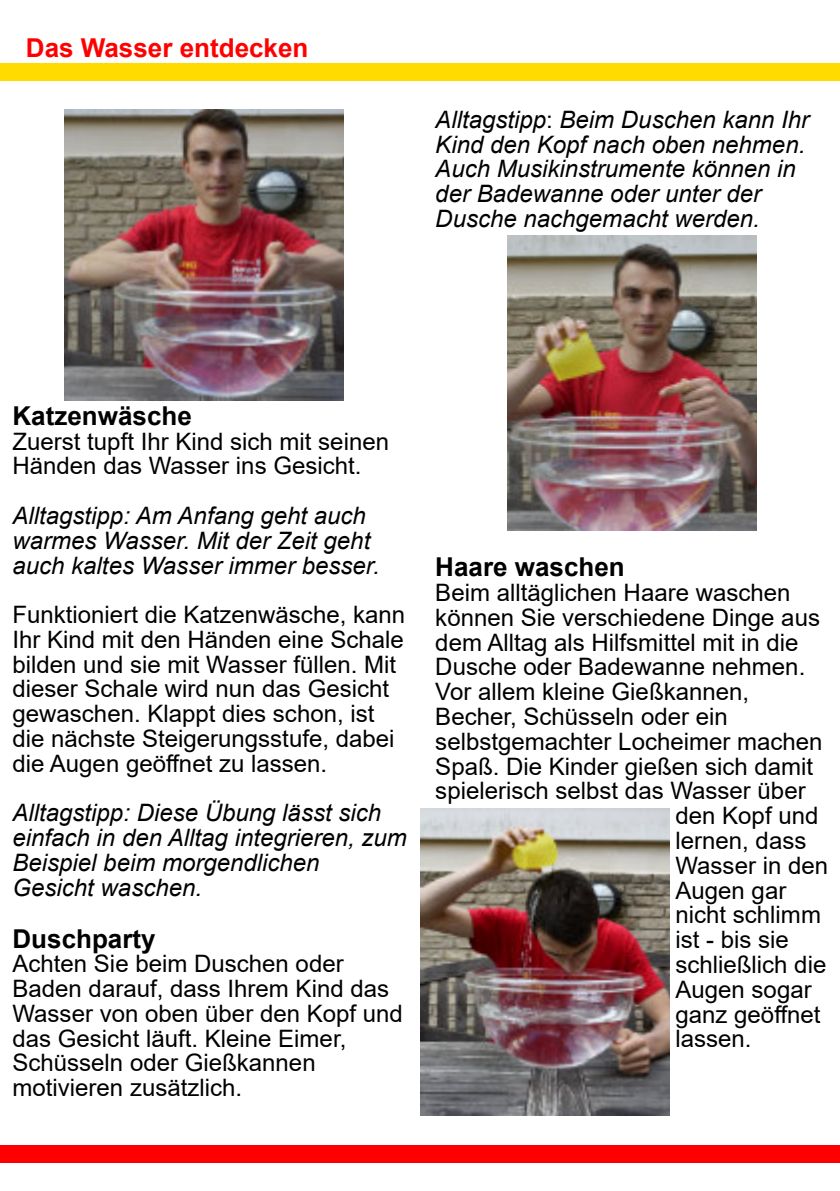
<style>
.page{position:relative;width:840px;height:1191px;background:#fff}
.page>*{position:absolute;margin:0;border:0;box-sizing:border-box;transform-origin:0 0}
.t1{font:700 26px "Arial";color:#000}
.t2{font:700 26px "Arial";color:#f00}
.t3{font:24px/24.8px "Arial";color:#000}
.t4{font:italic 24px/24.8px "Arial";color:#000}
.s1{font-style:normal}
</style>
<div class="page">
<img style="left:507px;top:235px;width:249px;height:295px">
<img style="left:64px;top:109px;width:280px;height:291px">
<img style="left:420px;top:808px;width:249px;height:307px">
<div style="left:0;top:1145px;width:839px;height:17px;background:#f00"></div>
<div style="left:0;top:63px;width:839px;height:17px;background:#ffdb00"></div>
<p class="t2" style="left:26px;top:39px;width:284px">Das Wasser entdecken</p>
<p class="t4" style="left:435px;top:109px;width:375px">Alltagstipp<span class="s1">:</span> Beim Duschen kann Ihr<br>Kind den Kopf nach oben nehmen.<br>Auch Musikinstrumente können in der Badewanne oder unter der<br>Dusche nachgemacht werden.</p>
<p class="t1" style="left:12px;top:406px;width:181px">Katzenwäsche</p>
<p class="t3" style="left:12px;top:431px;width:378px">Zuerst tupft Ihr Kind sich mit seinen<br>Händen das Wasser ins Gesicht.</p>
<p class="t4" style="left:12px;top:505px;width:368px">Alltagstipp: Am Anfang geht auch warmes Wasser. Mit der Zeit geht auch kaltes Wasser immer besser.</p>
<p class="t3" style="left:12px;top:604px;width:394px">Funktioniert die Katzenwäsche, kann Ihr Kind mit den Händen eine Schale bilden und sie mit Wasser füllen. Mit dieser Schale wird nun das Gesicht gewaschen. Klappt dies schon, ist die nächste Steigerungsstufe, dabei die Augen geöffnet zu lassen.</p>
<p class="t4" style="left:12px;top:803px;width:396px">Alltagstipp: Diese Übung lässt sich einfach in den Alltag integrieren, zum<br>Beispiel beim morgendlichen<br>Gesicht waschen.</p>
<p class="t1" style="left:12px;top:928px;width:145px">Duschparty</p>
<p class="t3" style="left:12px;top:953px;width:392px">Achten Sie beim Duschen oder<br>Baden darauf, dass Ihrem Kind das<br>Wasser von oben über den Kopf und das Gesicht läuft. Kleine Eimer,<br>Schüsseln oder Gießkannen motivieren zusätzlich.</p>
<p class="t1" style="left:435px;top:557px;width:191px">Haare waschen</p>
<p class="t3" style="left:435px;top:582px;width:356px">Beim alltäglichen Haare waschen</p>
<p class="t3" style="left:435px;top:607px;width:386px">können Sie verschiedene Dinge aus</p>
<p class="t3" style="left:435px;top:632px;width:364px">dem Alltag als Hilfsmittel mit in die</p>
<p class="t3" style="left:435px;top:657px;width:371px">Dusche oder Badewanne nehmen.</p>
<p class="t3" style="left:435px;top:681px;width:315px">Vor allem kleine Gießkannen,</p>
<p class="t3" style="left:435px;top:706px;width:294px">Becher, Schüsseln oder ein</p>
<p class="t3" style="left:435px;top:731px;width:388px">selbstgemachter Locheimer machen</p>
<p class="t3" style="left:435px;top:756px;width:379px">Spaß. Die Kinder gießen sich damit</p>
<p class="t3" style="left:435px;top:780px;width:371px">spielerisch selbst das Wasser über</p>
<p class="t3" style="left:675px;top:805px;width:144px">den Kopf und</p>
<p class="t3" style="left:675px;top:830px;width:132px">lernen, dass</p>
<p class="t3" style="left:675px;top:855px;width:154px">Wasser in den</p>
<p class="t3" style="left:675px;top:880px;width:112px">Augen gar</p>
<p class="t3" style="left:675px;top:904px;width:147px">nicht schlimm</p>
<p class="t3" style="left:675px;top:929px;width:115px">ist - bis sie</p>
<p class="t3" style="left:675px;top:954px;width:152px">schließlich die</p>
<p class="t3" style="left:675px;top:979px;width:138px">Augen sogar</p>
<p class="t3" style="left:675px;top:1004px;width:146px">ganz geöffnet</p>
<p class="t3" style="left:675px;top:1028px;width:78px">lassen.</p>
</div>
